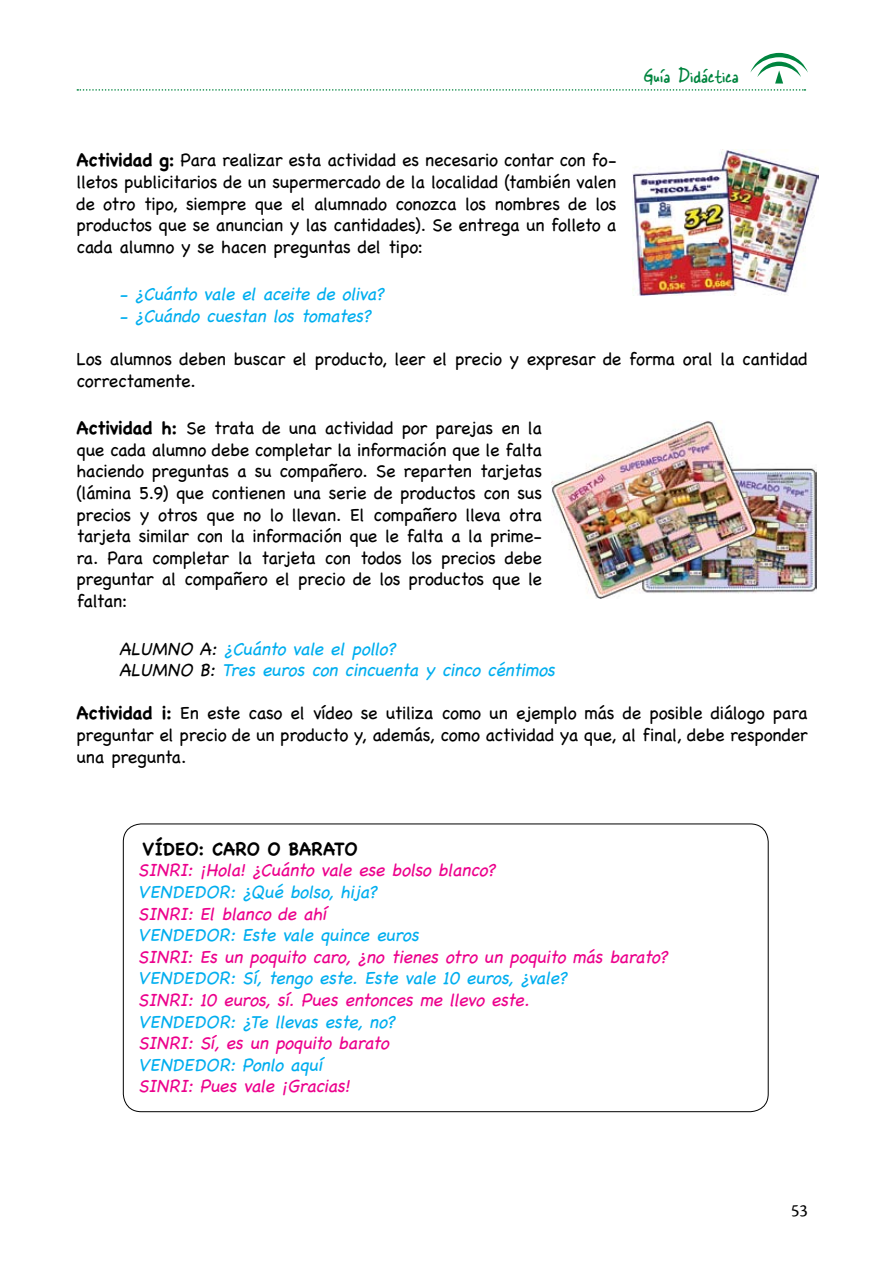
<style>
.page{position:relative;width:893px;height:1263px;background:#fff}
.page>*{position:absolute;margin:0;border:0;box-sizing:border-box;transform-origin:0 0}
.t1{font:21px "Skippy Sharpie";color:#00853f}
.t2{font:18px/21.6px "Chalkboard";letter-spacing:-.02em;color:#000;text-align:justify}
.t3{font:italic 18px/21.6px "Chalkboard";color:#00aeef}
.t4{font:italic 18px "Chalkboard";color:#ec008c}
.t5{font:700 18px "Chalkboard";letter-spacing:.005em;color:#000}
.t6{font:18px "Cronos Pro";color:#000}
.s1{font-weight:700}
.s2{color:#000}
</style>
<div class="page">
<svg style="left:77px;top:53px;width:731px;height:38px"></svg>
<img style="left:633px;top:150px;width:185px;height:146px">
<img style="left:552px;top:421px;width:264px;height:177px">
<p class="t1" style="left:643px;top:59px;width:97px">Guía Didáctica</p>
<p class="t2" style="left:77px;top:149px;width:541px"><span class="s1">Actividad g:</span> Para realizar esta actividad es necesario contar con fo&shy;lletos publicitarios de un supermercado de la localidad (también valen de otro tipo, siempre que el alumnado conozca los nombres de los productos que se anuncian y las cantidades). Se entrega un folleto a cada alumno y se hacen preguntas del tipo:</p>
<p class="t3" style="left:119px;top:283px;width:272px">- ¿Cuánto vale el aceite de oliva?</p>
<p class="t3" style="left:119px;top:305px;width:259px">- ¿Cuándo cuestan los tomates?</p>
<p class="t2" style="left:77px;top:348px;width:733px">Los alumnos deben buscar el producto, leer el precio y expresar de forma oral la cantidad correctamente.</p>
<p class="t2" style="left:77px;top:417px;width:467px"><span class="s1">Actividad h:</span> Se trata de una actividad por parejas en la que cada alumno debe completar la información que le falta haciendo preguntas a su compañero. Se reparten tarjetas (lámina 5.9) que contienen una serie de productos con sus precios y otros que no lo llevan. El compañero lleva otra tarjeta similar con la información que le falta a la prime&shy;ra. Para completar la tarjeta con todos los precios debe preguntar al compañero el precio de los productos que le faltan:</p>
<p class="t3" style="left:119px;top:637px;width:443px"><span class="s2">ALUMNO A:</span> ¿Cuánto vale el pollo?<br><span class="s2">ALUMNO B:</span> Tres euros con cincuenta y cinco céntimos</p>
<p class="t2" style="left:77px;top:702px;width:733px"><span class="s1">Actividad i:</span> En este caso el vídeo se utiliza como un ejemplo más de posible diálogo para preguntar el precio de un producto y, además, como actividad ya que, al final, debe responder una pregunta.</p>
<p class="t5" style="left:142px;top:838px;width:217px">VÍDEO: CARO O BARATO</p>
<p class="t4" style="left:138px;top:859px;width:364px">SINRI: ¡Hola! ¿Cuánto vale ese bolso blanco?</p>
<p class="t3" style="left:138px;top:881px;width:246px">VENDEDOR: ¿Qué bolso, hija?</p>
<p class="t4" style="left:138px;top:903px;width:196px">SINRI: El blanco de ahí</p>
<p class="t3" style="left:138px;top:924px;width:288px">VENDEDOR: Este vale quince euros</p>
<p class="t4" style="left:138px;top:946px;width:537px">SINRI: Es un poquito caro, ¿no tienes otro un poquito más barato?</p>
<p class="t3" style="left:138px;top:967px;width:436px">VENDEDOR: Sí, tengo este. Este vale 10 euros, ¿vale?</p>
<p class="t4" style="left:138px;top:989px;width:398px">SINRI: 10 euros, sí. Pues entonces me llevo este.</p>
<p class="t3" style="left:138px;top:1010px;width:264px">VENDEDOR: ¿Te llevas este, no?</p>
<p class="t4" style="left:138px;top:1032px;width:258px">SINRI: Sí, es un poquito barato</p>
<p class="t3" style="left:138px;top:1054px;width:192px">VENDEDOR: Ponlo aquí</p>
<p class="t4" style="left:138px;top:1075px;width:218px">SINRI: Pues vale ¡Gracias!</p>
<p class="t6" style="left:791px;top:1200px;width:18px">53</p>
</div>
